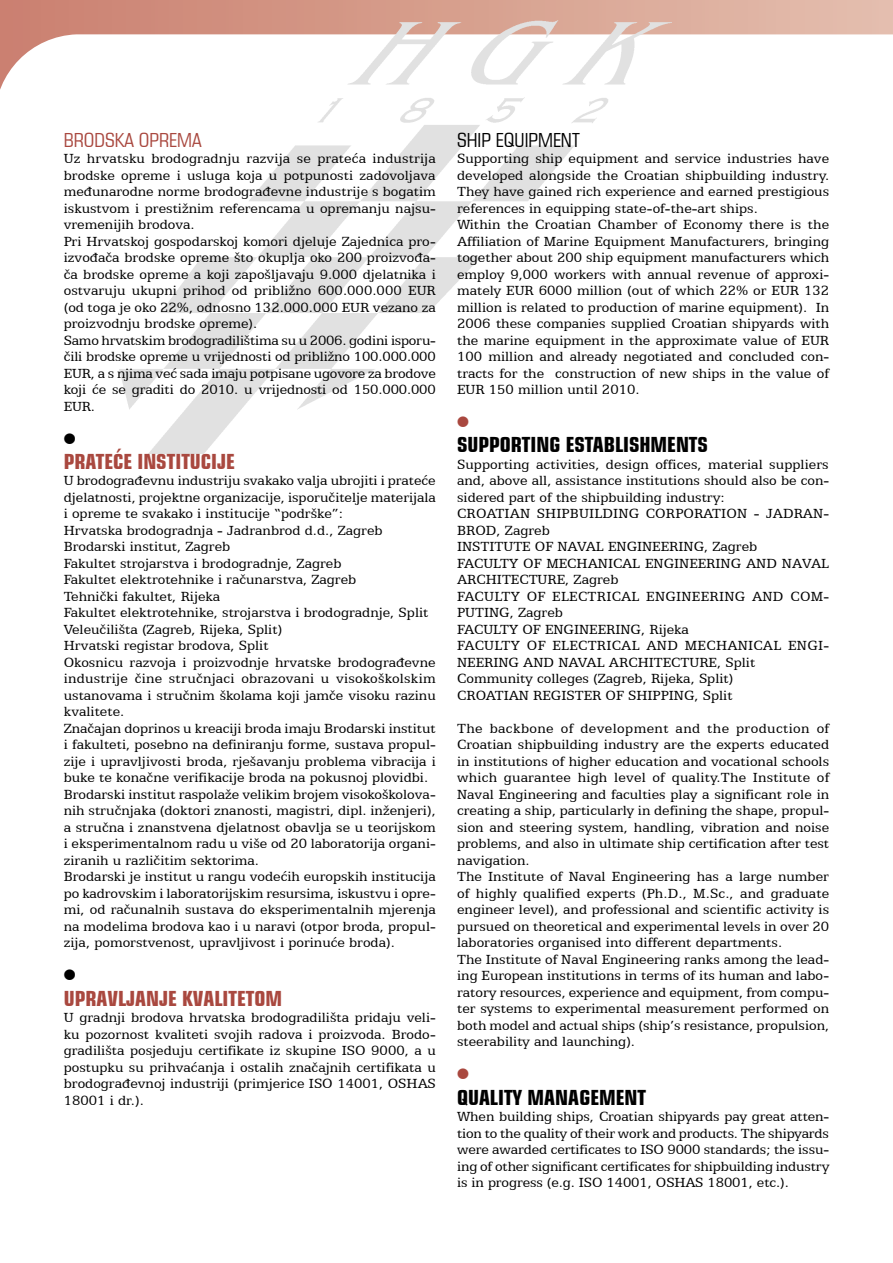
<style>
.page{position:relative;width:893px;height:1263px;background:#fff}
.page>*{position:absolute;margin:0;border:0;box-sizing:border-box;transform-origin:0 0}
.t1{font:700 condensed 21px "Square 721 BT";color:#000}
.t2{font:700 condensed 21px "Square 721 BT";color:#a9483f}
.t3{font:condensed 19.5px "Square 721 BT";color:#a9483f}
.t4{font:condensed 19.5px "Square 721 BT";color:#000}
.t5{font:15px/16.5px "Egyptian 505 BT";color:#000}
.t6{font:15px "Zapf Dingbats";color:#000}
.t7{font:15px "Zapf Dingbats";color:#a9483f}
</style>
<div class="page">
<svg style="left:0;top:0;width:893px;height:90px"></svg>
<img style="left:119px;top:20px;width:552px;height:434px">
<h2 class="t3" style="left:64px;top:128px;width:139px">BRODSKA OPREMA</h2>
<p class="t5" style="left:64px;top:150px;width:374px">Uz hrvatsku brodogradnju razvija se prateća industrija brodske opreme i usluga koja u potpunosti zadovoljava međunarodne norme brodograđevne industrije s bogatim iskustvom i prestižnim referencama u opremanju najsu&shy;vremenijih brodova.<br>Pri Hrvatskoj gospodarskoj komori djeluje Zajednica pro&shy;izvođača brodske opreme što okuplja oko 200 proizvođa&shy;ča brodske opreme a koji zapošljavaju 9.000 djelatnika i ostvaruju ukupni prihod od približno 600.000.000 EUR (od toga je oko 22%, odnosno 132.000.000 EUR vezano za proizvodnju brodske opreme).<br>Samo hrvatskim brodogradilištima su u 2006. godini isporu&shy;čili brodske opreme u vrijednosti od približno 100.000.000<br>EUR, a s njima već sada imaju potpisane ugovore za brodove koji će se graditi do 2010. u vrijednosti od 150.000.000<br>EUR.</p>
<p class="t6" style="left:64px;top:431px;width:13px">●</p>
<h1 class="t2" style="left:64px;top:449px;width:173px">PRATEĆE INSTITUCIJE</h1>
<p class="t5" style="left:64px;top:472px;width:374px">U brodograđevnu industriju svakako valja ubrojiti i prateće djelatnosti, projektne organizacije, isporučitelje materijala i opreme te svakako i institucije “podrške”:<br>Hrvatska brodogradnja - Jadranbrod d.d., Zagreb Brodarski institut, Zagreb<br>Fakultet strojarstva i brodogradnje, Zagreb<br>Fakultet elektrotehnike i računarstva, Zagreb<br>Tehnički fakultet, Rijeka<br>Fakultet elektrotehnike, strojarstva i brodogradnje, Split Veleučilišta (Zagreb, Rijeka, Split)<br>Hrvatski registar brodova, Split<br>Okosnicu razvoja i proizvodnje hrvatske brodograđevne industrije čine stručnjaci obrazovani u visokoškolskim ustanovama i stručnim školama koji jamče visoku razinu kvalitete.<br>Značajan doprinos u kreaciji broda imaju Brodarski institut i fakulteti, posebno na definiranju forme, sustava propul&shy;zije i upravljivosti broda, rješavanju problema vibracija i buke te konačne verifikacije broda na pokusnoj plovidbi.<br>Brodarski institut raspolaže velikim brojem visokoškolova&shy;nih stručnjaka (doktori znanosti, magistri, dipl. inženjeri), a stručna i znanstvena djelatnost obavlja se u teorijskom i eksperimentalnom radu u više od 20 laboratorija organi&shy;ziranih u različitim sektorima.<br>Brodarski je institut u rangu vodećih europskih institucija po kadrovskim i laboratorijskim resursima, iskustvu i opre&shy;mi, od računalnih sustava do eksperimentalnih mjerenja na modelima brodova kao i u naravi (otpor broda, propul&shy;zija, pomorstvenost, upravljivost i porinuće broda).</p>
<p class="t6" style="left:64px;top:968px;width:13px">●</p>
<h1 class="t2" style="left:64px;top:985px;width:220px">UPRAVLJANJE KVALITETOM</h1>
<p class="t5" style="left:64px;top:1009px;width:374px;text-align:justify">U gradnji brodova hrvatska brodogradilišta pridaju veli&shy;ku pozornost kvaliteti svojih radova i proizvoda. Brodo&shy;gradilišta posjeduju certifikate iz skupine ISO 9000, a u postupku su prihvaćanja i ostalih značajnih certifikata u brodograđevnoj industriji (primjerice ISO 14001, OSHAS 18001 i dr.).</p>
<h2 class="t4" style="left:457px;top:128px;width:124px">SHIP EQUIPMENT</h2>
<p class="t5" style="left:457px;top:150px;width:374px">Supporting ship equipment and service industries have developed alongside the Croatian shipbuilding industry.<br>They have gained rich experience and earned prestigious references in equipping state-of-the-art ships.<br>Within the Croatian Chamber of Economy there is the Affiliation of Marine Equipment Manufacturers, bringing together about 200 ship equipment manufacturers which employ 9,000 workers with annual revenue of approxi&shy;mately EUR 6000 million (out of which 22% or EUR 132 million is related to production of marine equipment). In 2006 these companies supplied Croatian shipyards with the marine equipment in the approximate value of EUR 100 million and already negotiated and concluded con&shy;tracts for the construction of new ships in the value of EUR 150 million until 2010.</p>
<p class="t7" style="left:457px;top:415px;width:13px">●</p>
<h1 class="t1" style="left:457px;top:432px;width:252px">SUPPORTING ESTABLISHMENTS</h1>
<p class="t5" style="left:457px;top:456px;width:374px">Supporting activities, design offices, material suppliers and, above all, assistance institutions should also be con&shy;sidered part of the shipbuilding industry:<br>CROATIAN SHIPBUILDING CORPORATION - JADRAN-BROD, Zagreb<br>INSTITUTE OF NAVAL ENGINEERING, Zagreb<br>FACULTY OF MECHANICAL ENGINEERING AND NAVAL ARCHITECTURE, Zagreb<br>FACULTY OF ELECTRICAL ENGINEERING AND COM-PUTING, Zagreb<br>FACULTY OF ENGINEERING, Rijeka<br>FACULTY OF ELECTRICAL AND MECHANICAL ENGI-NEERING AND NAVAL ARCHITECTURE, Split Community colleges (Zagreb, Rijeka, Split)<br>CROATIAN REGISTER OF SHIPPING, Split</p>
<p class="t5" style="left:457px;top:720px;width:374px">The backbone of development and the production of Croatian shipbuilding industry are the experts educated in institutions of higher education and vocational schools which guarantee high level of quality.The Institute of Naval Engineering and faculties play a significant role in creating a ship, particularly in defining the shape, propul&shy;sion and steering system, handling, vibration and noise problems, and also in ultimate ship certification after test navigation.<br>The Institute of Naval Engineering has a large number of highly qualified experts (Ph.D., M.Sc., and graduate engineer level), and professional and scientific activity is pursued on theoretical and experimental levels in over 20 laboratories organised into different departments.<br>The Institute of Naval Engineering ranks among the lead&shy;ing European institutions in terms of its human and labo&shy;ratory resources, experience and equipment, from compu&shy;ter systems to experimental measurement performed on both model and actual ships (ship’s resistance, propulsion, steerability and launching).</p>
<p class="t7" style="left:457px;top:1067px;width:13px">●</p>
<h1 class="t1" style="left:457px;top:1084px;width:190px">QUALITY MANAGEMENT</h1>
<p class="t5" style="left:457px;top:1108px;width:374px;text-align:justify">When building ships, Croatian shipyards pay great atten&shy;tion to the quality of their work and products. The shipyards were awarded certificates to ISO 9000 standards; the issu&shy;ing of other significant certificates for shipbuilding industry is in progress (e.g. ISO 14001, OSHAS 18001, etc.).</p>
</div>
